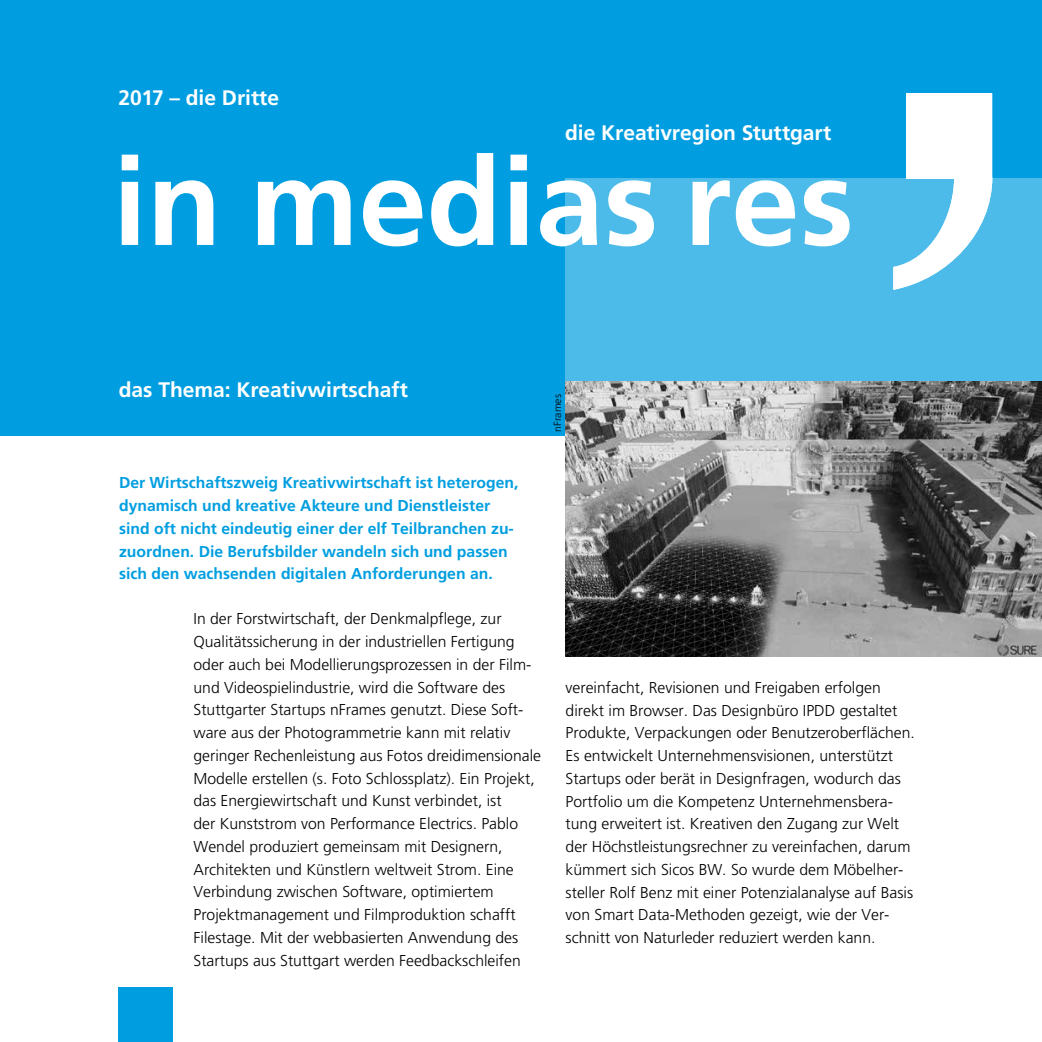
<style>
.page{position:relative;width:1042px;height:1042px;background:#fff}
.page>*{position:absolute;margin:0;border:0;box-sizing:border-box;transform-origin:0 0}
.t1{font:700 122.5px "Frutiger";color:#fff}
.t2{font:700 21px "Frutiger";color:#fff}
.t3{font:300 15.75px/22.8px "Frutiger";color:#000}
.t4{font:700 15.75px/22.8px "Frutiger";color:#009ee0}
.t5{font:300 10.5px "Frutiger";color:#000}
</style>
<div class="page">
<div style="left:0;top:0;width:1042px;height:435px;background:#009ee0"></div>
<div style="left:566px;top:178px;width:476px;height:478px;background:#4dbbea"></div>
<div style="left:119px;top:987px;width:54px;height:55px;background:#009ee0"></div>
<svg style="left:893px;top:93px;width:99px;height:197px"></svg>
<img style="left:566px;top:382px;width:476px;height:274px">
<h2 class="t2" style="left:119px;top:85px;width:162px">2017 – die Dritte</h2>
<h2 class="t2" style="left:565px;top:121px;width:268px">die Kreativregion Stuttgart</h2>
<h1 class="t1" style="left:113px;top:130px;width:742px">in medias res</h1>
<h2 class="t2" style="left:119px;top:377px;width:291px">das Thema: Kreativwirtschaft</h2>
<p class="t5" style="left:552px;top:431px;width:39px;rotate:-90deg">nFrames</p>
<p class="t4" style="left:119px;top:471px;width:401px">Der Wirtschaftszweig Kreativwirtschaft ist heterogen, dynamisch und kreative Akteure und Dienstleister sind oft nicht eindeutig einer der elf Teilbranchen zu&shy;zuordnen. Die Berufsbilder wandeln sich und passen sich den wachsenden digitalen Anforderungen an.</p>
<p class="t3" style="left:193px;top:608px;width:349px">In der Forstwirtschaft, der Denkmalpflege, zur Qualitätssicherung in der industriellen Fertigung oder auch bei Modellierungsprozessen in der Film&shy;und Videospielindustrie, wird die Software des Stuttgarter Startups nFrames genutzt. Diese Soft&shy;ware aus der Photogrammetrie kann mit relativ geringer Rechenleistung aus Fotos dreidimensionale Modelle erstellen (s. Foto Schlossplatz). Ein Projekt, das Energiewirtschaft und Kunst verbindet, ist<br>der Kunststrom von Performance Electrics. Pablo Wendel produziert gemeinsam mit Designern, Architekten und Künstlern weltweit Strom. Eine Verbindung zwischen Software, optimiertem Projektmanagement und Filmproduktion schafft Filestage. Mit der webbasierten Anwendung des Startups aus Stuttgart werden Feedbackschleifen</p>
<p class="t3" style="left:566px;top:676px;width:351px">vereinfacht, Revisionen und Freigaben erfolgen direkt im Browser. Das Designbüro IPDD gestaltet Produkte, Verpackungen oder Benutzeroberflächen.<br>Es entwickelt Unternehmensvisionen, unterstützt Startups oder berät in Designfragen, wodurch das Portfolio um die Kompetenz Unternehmensbera&shy;tung erweitert ist. Kreativen den Zugang zur Welt der Höchstleistungsrechner zu vereinfachen, darum kümmert sich Sicos BW. So wurde dem Möbelher&shy;steller Rolf Benz mit einer Potenzialanalyse auf Basis von Smart Data-Methoden gezeigt, wie der Ver&shy;schnitt von Naturleder reduziert werden kann.</p>
</div>
